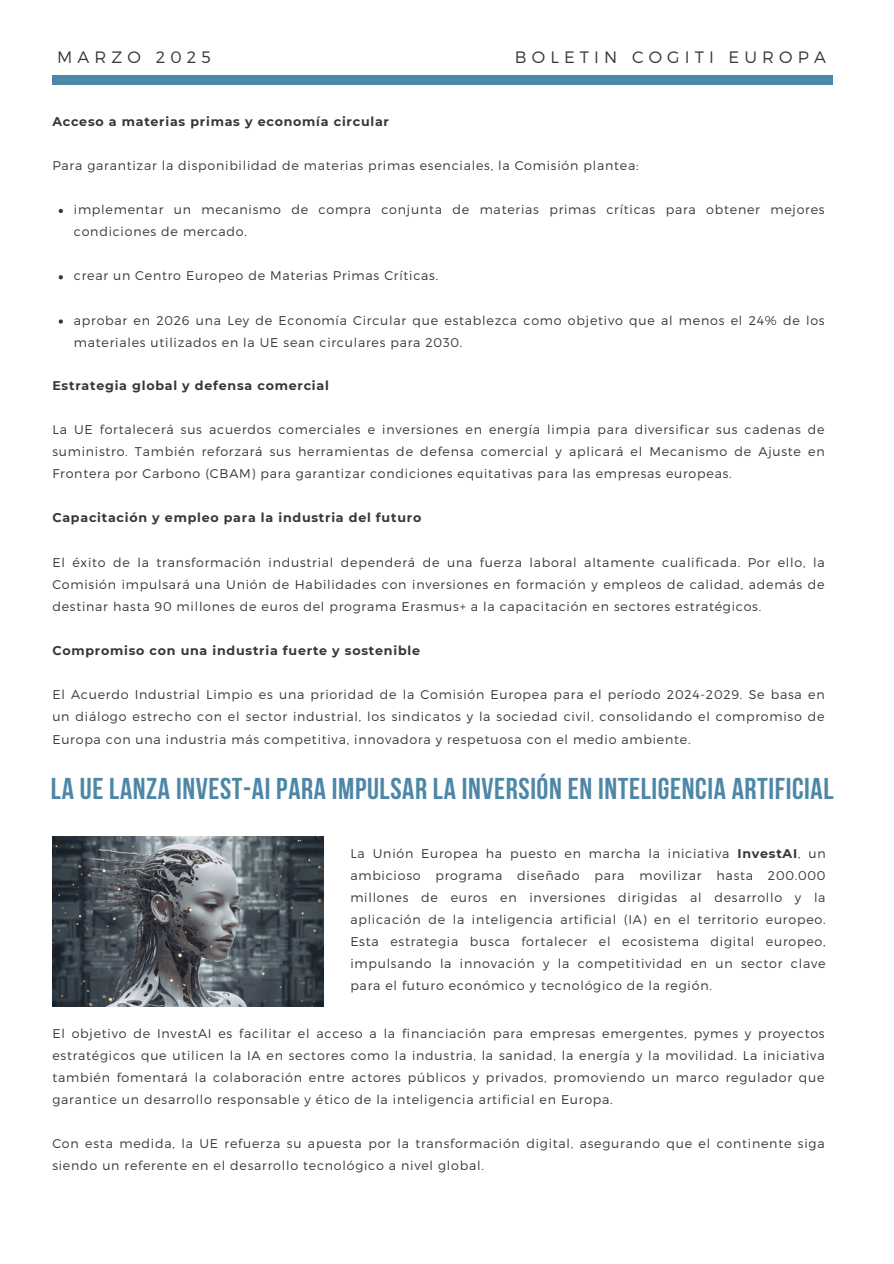
<style>
.page{position:relative;width:894px;height:1264px;background:#fff}
.page>*{position:absolute;margin:0;border:0;box-sizing:border-box;transform-origin:0 0}
.t1{font:700 30px "Bebas Neue";letter-spacing:.02em;color:#4d87a7}
.t2{font:300 16.5px "Montserrat";letter-spacing:.31em;color:#383637}
.t3{font:300 12.6px/22px "Montserrat";letter-spacing:.06em;color:#383637;text-align:justify}
.t4{font:700 12.6px "Montserrat";letter-spacing:.06em;color:#383637}
.s1{font-weight:700}
</style>
<div class="page">
<div style="left:52px;top:75px;width:780px;height:9px;background:#4d87a7"></div>
<img style="left:52px;top:836px;width:271px;height:170px">
<svg style="left:59px;top:209px;width:4px;height:4px"></svg>
<svg style="left:59px;top:275px;width:4px;height:4px"></svg>
<svg style="left:59px;top:319px;width:4px;height:4px"></svg>
<p class="t2" style="left:57px;top:46px;width:155px">MARZO 2025</p>
<p class="t2" style="left:514px;top:46px;width:312px">BOLETIN COGITI EUROPA</p>
<h3 class="t4" style="left:52px;top:113px;width:338px">Acceso a materias primas y economía circular</h3>
<p class="t3" style="left:52px;top:154px;width:587px">Para garantizar la disponibilidad de materias primas esenciales, la Comisión plantea:</p>
<h3 class="t3" style="left:74px;top:198px;width:752px">implementar un mecanismo de compra conjunta de materias primas críticas para obtener mejores condiciones de mercado.</h3>
<p class="t3" style="left:74px;top:264px;width:366px">crear un Centro Europeo de Materias Primas Críticas.</p>
<h3 class="t3" style="left:74px;top:308px;width:752px">aprobar en 2026 una Ley de Economía Circular que establezca como objetivo que al menos el 24% de los materiales utilizados en la UE sean circulares para 2030.</h3>
<h2 class="t4" style="left:52px;top:377px;width:278px">Estrategia global y defensa comercial</h2>
<p class="t3" style="left:52px;top:418px;width:773px">La UE fortalecerá sus acuerdos comerciales e inversiones en energía limpia para diversificar sus cadenas de suministro. También reforzará sus herramientas de defensa comercial y aplicará el Mecanismo de Ajuste en Frontera por Carbono (CBAM) para garantizar condiciones equitativas para las empresas europeas.</p>
<h3 class="t4" style="left:52px;top:510px;width:370px">Capacitación y empleo para la industria del futuro</h3>
<p class="t3" style="left:52px;top:550px;width:773px">El éxito de la transformación industrial dependerá de una fuerza laboral altamente cualificada. Por ello, la Comisión impulsará una Unión de Habilidades con inversiones en formación y empleos de calidad, además de destinar hasta 90 millones de euros del programa Erasmus+ a la capacitación en sectores estratégicos.</p>
<p class="t4" style="left:52px;top:643px;width:369px">Compromiso con una industria fuerte y sostenible</p>
<p class="t3" style="left:52px;top:683px;width:773px">El Acuerdo Industrial Limpio es una prioridad de la Comisión Europea para el período 2024-2029. Se basa en un diálogo estrecho con el sector industrial, los sindicatos y la sociedad civil, consolidando el compromiso de Europa con una industria más competitiva, innovadora y respetuosa con el medio ambiente.</p>
<p class="t1" style="left:51px;top:776px;width:783px">LA UE LANZA INVEST-AI PARA IMPULSAR LA INVERSIÓN EN INTELIGENCIA ARTIFICIAL</p>
<h1 class="t3" style="left:350px;top:841px;width:476px">La Unión Europea ha puesto en marcha la iniciativa <span class="s1">InvestAI</span>, un ambicioso programa diseñado para movilizar hasta 200.000 millones de euros en inversiones dirigidas al desarrollo y la aplicación de la inteligencia artificial (IA) en el territorio europeo.<br>Esta estrategia busca fortalecer el ecosistema digital europeo, impulsando la innovación y la competitividad en un sector clave para el futuro económico y tecnológico de la región.</h1>
<p class="t3" style="left:52px;top:1021px;width:773px">El objetivo de InvestAI es facilitar el acceso a la financiación para empresas emergentes, pymes y proyectos estratégicos que utilicen la IA en sectores como la industria, la sanidad, la energía y la movilidad. La iniciativa también fomentará la colaboración entre actores públicos y privados, promoviendo un marco regulador que garantice un desarrollo responsable y ético de la inteligencia artificial en Europa.</p>
<p class="t3" style="left:52px;top:1132px;width:773px">Con esta medida, la UE refuerza su apuesta por la transformación digital, asegurando que el continente siga siendo un referente en el desarrollo tecnológico a nivel global.</p>
</div>
